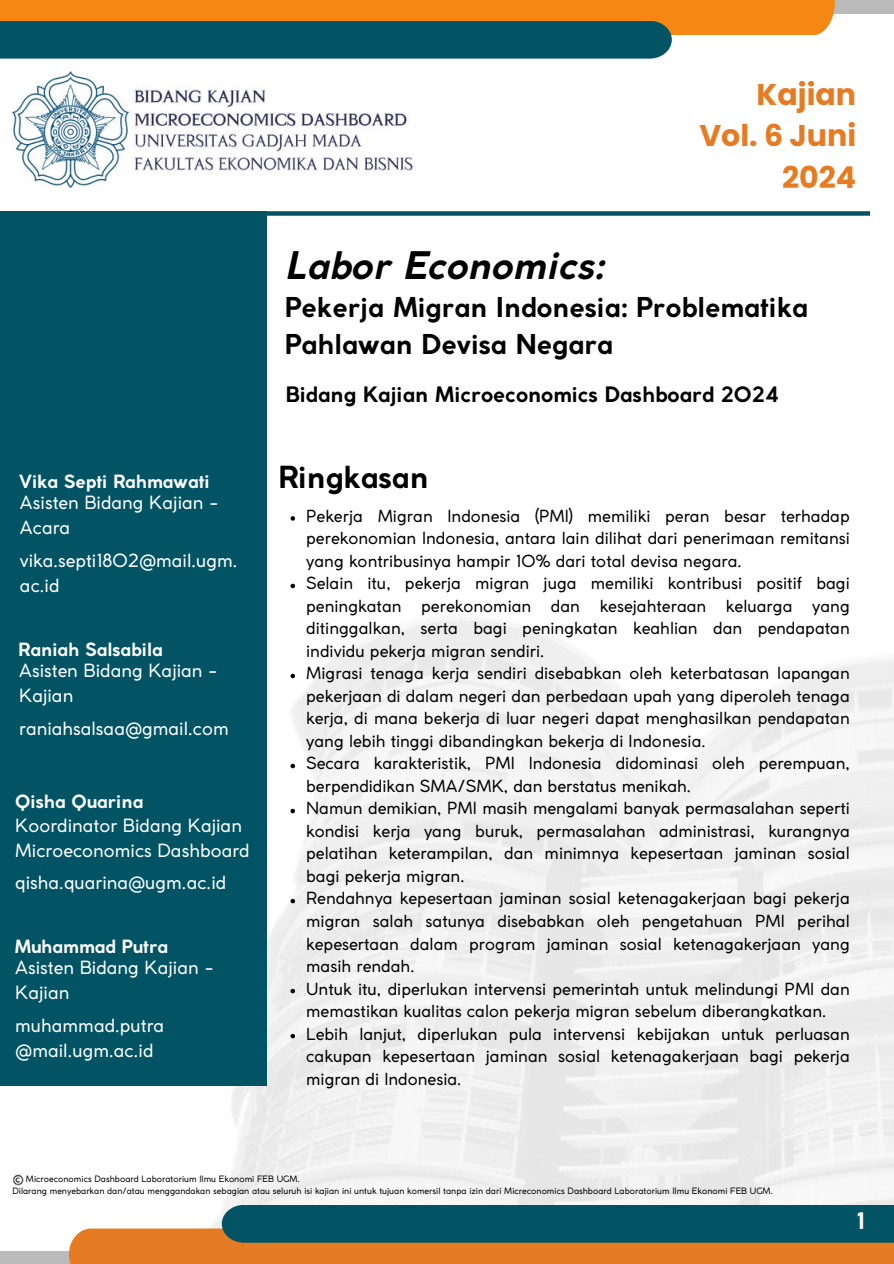
<style>
.page{position:relative;width:894px;height:1264px;background:#fff}
.page>*{position:absolute;margin:0;border:0;box-sizing:border-box;transform-origin:0 0}
.t1{font:italic 700 37.5px "Coco Gothic";color:#000}
.t2{font:700 30px/41.7px "Poppins";color:#e57c23;text-align:right}
.t3{font:700 30px "Coco Gothic";color:#000}
.t4{font:700 27px/37.2px "Coco Gothic";color:#000}
.t5{font:700 22.5px "Coco Gothic";color:#fff}
.t6{font:700 21px "Coco Gothic";color:#000}
.t7{font:18px/24.8px "Coco Gothic";color:#fff}
.t8{font:700 18px "Coco Gothic";color:#fff}
.t9{font:16.5px/22.5px "Coco Gothic";color:#000}
.t10{font:8.7px/11.6px "Coco Gothic";color:#000}
</style>
<div class="page">
<img style="left:79px;top:596px;width:814px;height:632px">
<div style="left:0;top:1250px;width:893px;height:13px;background:#bababa"></div>
<div style="left:0;top:0;width:893px;height:14px;background:#bababa"></div>
<div style="left:69px;top:1228px;width:824px;height:35px;background:#e57c23"></div>
<div style="left:0;top:0;width:834px;height:35px;background:#f68712"></div>
<div style="left:222px;top:1204px;width:671px;height:38px;background:#025464"></div>
<div style="left:0;top:21px;width:671px;height:38px;background:#025464"></div>
<div style="left:0;top:211px;width:266px;height:874px;background:#025464"></div>
<img style="left:11px;top:21px;width:406px;height:224px">
<div style="left:24px;top:211px;width:845px;height:5px;background:#025464"></div>
<svg style="left:290px;top:516px;width:5px;height:4px"></svg>
<svg style="left:290px;top:583px;width:5px;height:5px"></svg>
<svg style="left:290px;top:673px;width:5px;height:5px"></svg>
<svg style="left:290px;top:763px;width:5px;height:5px"></svg>
<svg style="left:290px;top:808px;width:5px;height:5px"></svg>
<svg style="left:290px;top:898px;width:5px;height:5px"></svg>
<svg style="left:290px;top:988px;width:5px;height:5px"></svg>
<svg style="left:290px;top:1033px;width:5px;height:5px"></svg>
<svg style="left:12px;top:1174px;width:12px;height:11px"></svg>
<h1 class="t1" style="left:284px;top:251px;width:321px">Labor Economics:</h1>
<h2 class="t2" style="left:699px;top:73px;width:158px">Kajian<br>Vol. 6 Juni<br>2024</h2>
<h3 class="t4" style="left:284px;top:291px;width:525px">Pekerja Migran Indonesia: Problematika<br>Pahlawan Devisa Negara</h3>
<p class="t8" style="left:19px;top:474px;width:192px">Vika Septi Rahmawati</p>
<p class="t7" style="left:20px;top:492px;width:200px">Asisten Bidang Kajian -<br>Acara</p>
<p class="t7" style="left:20px;top:549px;width:219px">vika.septi1802@mail.ugm. ac.id</p>
<p class="t8" style="left:18px;top:642px;width:146px">Raniah Salsabila</p>
<p class="t7" style="left:19px;top:660px;width:200px">Asisten Bidang Kajian -<br>Kajian</p>
<p class="t7" style="left:19px;top:717px;width:211px">raniahsalsaa@gmail.com</p>
<p class="t8" style="left:15px;top:794px;width:130px">Qisha Quarina</p>
<p class="t7" style="left:15px;top:814px;width:236px">Koordinator Bidang Kajian<br>Microeconomics Dashboard</p>
<p class="t7" style="left:15px;top:871px;width:212px">qisha.quarina@ugm.ac.id</p>
<p class="t8" style="left:14px;top:939px;width:155px">Muhammad Putra</p>
<p class="t7" style="left:15px;top:957px;width:200px">Asisten Bidang Kajian -<br>Kajian</p>
<p class="t7" style="left:15px;top:1014px;width:150px">muhammad.putra @mail.ugm.ac.id</p>
<p class="t6" style="left:285px;top:386px;width:493px">Bidang Kajian Microeconomics Dashboard 2024</p>
<h2 class="t3" style="left:278px;top:466px;width:152px">Ringkasan</h2>
<p class="t9" style="left:306px;top:506px;width:545px">Pekerja Migran Indonesia (PMI) memiliki peran besar terhadap perekonomian Indonesia, antara lain dilihat dari penerimaan remitansi yang kontribusinya hampir 10% dari total devisa negara.<br>Selain itu, pekerja migran juga memiliki kontribusi positif bagi peningkatan perekonomian dan kesejahteraan keluarga yang ditinggalkan, serta bagi peningkatan keahlian dan pendapatan individu pekerja migran sendiri.<br>Migrasi tenaga kerja sendiri disebabkan oleh keterbatasan lapangan pekerjaan di dalam negeri dan perbedaan upah yang diperoleh tenaga kerja, di mana bekerja di luar negeri dapat menghasilkan pendapatan yang lebih tinggi dibandingkan bekerja di Indonesia.<br>Secara karakteristik, PMI Indonesia didominasi oleh perempuan, berpendidikan SMA/SMK, dan berstatus menikah.<br>Namun demikian, PMI masih mengalami banyak permasalahan seperti kondisi kerja yang buruk, permasalahan administrasi, kurangnya pelatihan keterampilan, dan minimnya kepesertaan jaminan sosial bagi pekerja migran.<br>Rendahnya kepesertaan jaminan sosial ketenagakerjaan bagi pekerja migran salah satunya disebabkan oleh pengetahuan PMI perihal kepesertaan dalam program jaminan sosial ketenagakerjaan yang masih rendah.<br>Untuk itu, diperlukan intervensi pemerintah untuk melindungi PMI dan memastikan kualitas calon pekerja migran sebelum diberangkatkan.<br>Lebih lanjut, diperlukan pula intervensi kebijakan untuk perluasan cakupan kepesertaan jaminan sosial ketenagakerjaan bagi pekerja migran di Indonesia.</p>
<p class="t10" style="left:12px;top:1173px;width:761px;text-indent:14px">Microeconomics Dashboard Laboratorium Ilmu Ekonomi FEB UGM.<br>Dilarang menyebarkan dan/atau menggandakan sebagian atau seluruh isi kajian ini untuk tujuan komersil tanpa izin dari Micreconomics Dashboard Laboratorium Ilmu Ekonomi FEB UGM.</p>
<h3 class="t5" style="left:856px;top:1212px;width:9px">1</h3>
</div>
